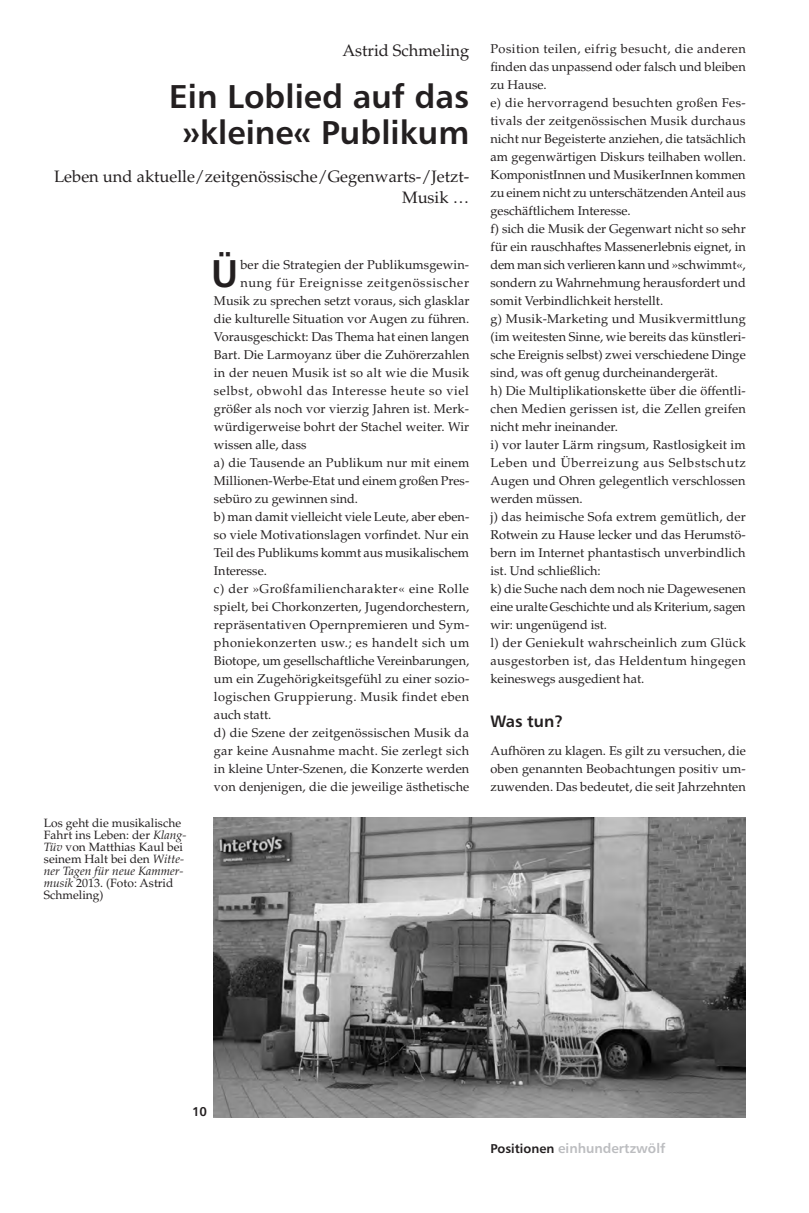
<style>
.page{position:relative;width:809px;height:1213px;background:#fff}
.page>*{position:absolute;margin:0;border:0;box-sizing:border-box;transform-origin:0 0}
.t1{font:38.7px "Humanist 777 BT Bold B";color:#231f20}
.t2{font:33px/36px "Humanist 777 BT Bold B";color:#231f20;text-align:center}
.t3{font:16.5px/21px "Palatino";color:#231f20;text-align:right}
.t4{font:16.5px "Palatino LT Std";color:#231f20}
.t5{font:16.5px "Humanist 777 BT Bold B";color:#231f20}
.t6{font:13.5px "Humanist 777 BT Bold B";color:#bcbdc0}
.t7{font:12.75px/18px "Palatino LT Std";letter-spacing:.005em;color:#231f20}
.t8{font:12.75px "Palatino LT Std";letter-spacing:.04em;color:#231f20}
.t9{font:12.75px "Palatino LT Std";letter-spacing:.045em;color:#231f20}
.t10{font:12.75px "Palatino LT Std";letter-spacing:.025em;color:#231f20}
.t11{font:12.75px "Palatino LT Std";letter-spacing:.03em;color:#231f20}
.t12{font:12.75px "Palatino LT Std";letter-spacing:.05em;color:#231f20}
.t13{font:12.75px "Humanist 777 BT Bold B";color:#231f20}
.t14{font:12px/12px "Palatino";color:#231f20}
.s1{font-style:italic}
.s2{font-size:12.75px;color:#231f20}
</style>
<div class="page">
<img style="left:214px;top:818px;width:531px;height:300px">
<p class="t4" style="left:342px;top:40px;width:128px">Astrid Schmeling</p>
<h2 class="t2" style="left:169px;top:78px;width:301px">Ein Loblied auf das »kleine« Publikum</h2>
<p class="t3" style="left:54px;top:166px;width:416px">Leben und aktuelle/zeitgenössische/Gegenwarts-/Jetzt-<br>Musik …</p>
<p class="t14" style="left:44px;top:817px;width:144px">Los geht die musikalische<br>Fahrt ins Leben: der <span class="s1">Klang-<br>Tüv</span> von Matthias Kaul bei seinem Halt bei den <span class="s1">Witte&shy;ner Tagen für neue Kammer&shy;musik</span> 2013. (Foto: Astrid<br>Schmeling)</p>
<h1 class="t1" style="left:211px;top:249px;width:29px">Ü</h1>
<p class="t7" style="left:240px;top:256px;width:230px">ber die Strategien der Publikumsgewin-</p>
<p class="t12" style="left:240px;top:275px;width:230px">nung für Ereignisse zeitgenössischer</p>
<p class="t7" style="left:214px;top:292px;width:257px">Musik zu sprechen setzt voraus, sich glasklar</p>
<p class="t7" style="left:214px;top:310px;width:257px">die kulturelle Situation vor Augen zu führen.</p>
<p class="t7" style="left:214px;top:328px;width:257px">Vorausgeschickt: Das Thema hat einen langen</p>
<p class="t7" style="left:214px;top:346px;width:257px">Bart. Die Larmoyanz über die Zuhörerzahlen</p>
<p class="t7" style="left:214px;top:364px;width:257px">in der neuen Musik ist so alt wie die Musik</p>
<p class="t9" style="left:214px;top:383px;width:256px">selbst, obwohl das Interesse heute so viel</p>
<p class="t7" style="left:214px;top:400px;width:256px">größer als noch vor vierzig Jahren ist. Merk-</p>
<p class="t7" style="left:214px;top:418px;width:257px">würdigerweise bohrt der Stachel weiter. Wir</p>
<p class="t7" style="left:214px;top:436px;width:94px">wissen alle, dass</p>
<p class="t7" style="left:214px;top:454px;width:257px">a) die Tausende an Publikum nur mit einem</p>
<p class="t7" style="left:214px;top:472px;width:257px">Millionen-Werbe-Etat und einem großen Pres-</p>
<p class="t7" style="left:214px;top:490px;width:146px">sebüro zu gewinnen sind.</p>
<p class="t7" style="left:214px;top:508px;width:257px">b) man damit vielleicht viele Leute, aber eben-</p>
<p class="t7" style="left:214px;top:526px;width:256px">so viele Motivationslagen vorfindet. Nur ein</p>
<p class="t7" style="left:214px;top:544px;width:257px">Teil des Publikums kommt aus musikalischem</p>
<p class="t7" style="left:214px;top:562px;width:55px">Interesse.</p>
<p class="t8" style="left:214px;top:581px;width:256px">c) der »Großfamiliencharakter« eine Rolle</p>
<p class="t7" style="left:214px;top:598px;width:257px">spielt, bei Chorkonzerten, Jugendorchestern,</p>
<p class="t10" style="left:214px;top:617px;width:257px">repräsentativen Opernpremieren und Sym-</p>
<p class="t8" style="left:214px;top:635px;width:257px">phoniekonzerten usw.; es handelt sich um</p>
<p class="t7" style="left:214px;top:652px;width:257px">Biotope, um gesellschaftliche Vereinbarungen,</p>
<p class="t7" style="left:214px;top:670px;width:257px">um ein Zugehörigkeitsgefühl zu einer sozio-</p>
<p class="t11" style="left:214px;top:689px;width:257px">logischen Gruppierung. Musik findet eben</p>
<p class="t7" style="left:214px;top:706px;width:59px">auch statt.</p>
<p class="t7" style="left:214px;top:724px;width:256px">d) die Szene der zeitgenössischen Musik da</p>
<p class="t7" style="left:214px;top:742px;width:256px">gar keine Ausnahme macht. Sie zerlegt sich</p>
<p class="t7" style="left:214px;top:760px;width:257px">in kleine Unter-Szenen, die Konzerte werden</p>
<p class="t7" style="left:214px;top:778px;width:257px">von denjenigen, die die jeweilige ästhetische</p>
<p class="t7" style="left:490px;top:40px;width:257px">Position teilen, eifrig besucht, die anderen finden das unpassend oder falsch und bleiben zu Hause.<br>e) die hervorragend besuchten großen Fes&shy;tivals der zeitgenössischen Musik durchaus nicht nur Begeisterte anziehen, die tatsächlich am gegenwärtigen Diskurs teilhaben wollen.<br>KomponistInnen und MusikerInnen kommen zu einem nicht zu unterschätzenden Anteil aus geschäftlichem Interesse.<br>f) sich die Musik der Gegenwart nicht so sehr für ein rauschhaftes Massenerlebnis eignet, in dem man sich verlieren kann und »schwimmt«, sondern zu Wahrnehmung herausfordert und somit Verbindlichkeit herstellt.<br>g) Musik-Marketing und Musikvermittlung (im weitesten Sinne, wie bereits das künstleri&shy;sche Ereignis selbst) zwei verschiedene Dinge sind, was oft genug durcheinandergerät.<br>h) Die Multiplikationskette über die öffentli&shy;chen Medien gerissen ist, die Zellen greifen nicht mehr ineinander.<br>i) vor lauter Lärm ringsum, Rastlosigkeit im Leben und Überreizung aus Selbstschutz Augen und Ohren gelegentlich verschlossen werden müssen.<br>j) das heimische Sofa extrem gemütlich, der Rotwein zu Hause lecker und das Herumstö&shy;bern im Internet phantastisch unverbindlich ist. Und schließlich:<br>k) die Suche nach dem noch nie Dagewesenen eine uralte Geschichte und als Kriterium, sagen wir: ungenügend ist.<br>l) der Geniekult wahrscheinlich zum Glück ausgestorben ist, das Heldentum hingegen keineswegs ausgedient hat.</p>
<p class="t5" style="left:490px;top:711px;width:74px">Was tun?</p>
<p class="t7" style="left:490px;top:742px;width:257px;text-align:justify">Aufhören zu klagen. Es gilt zu versuchen, die oben genannten Beobachtungen positiv um&shy;zuwenden. Das bedeutet, die seit Jahrzehnten</p>
<p class="t13" style="left:192px;top:1103px;width:17px">10</p>
<p class="t6" style="left:490px;top:1139px;width:176px"><span class="s2">Positionen</span> einhundertzwölf</p>
</div>
